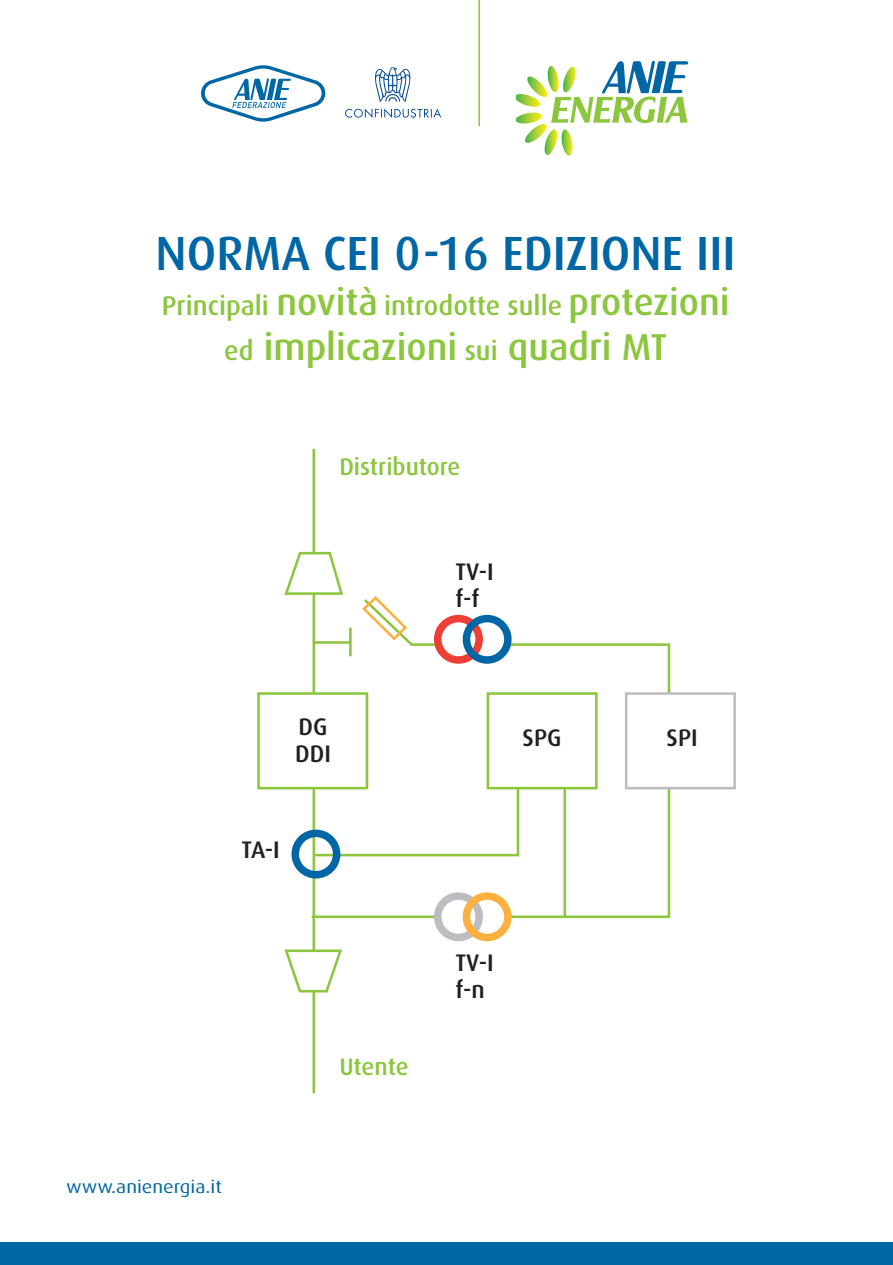
<style>
.page{position:relative;width:893px;height:1265px;background:#fff}
.page>*{position:absolute;margin:0;border:0;box-sizing:border-box;transform-origin:0 0}
.t1{font:500 48px "Dax";color:#0066a5}
.t2{font:500 37.5px "Dax";color:#8bc63e}
.t3{font:500 27px "Dax";color:#8bc63e}
.t4{font:500 24px/27px "Dax";color:#231f20}
.t5{font:500 24px "Dax";color:#8bc63e}
.t6{font:18px "Dax";color:#0067a5;scale:1.12 1}
.s1{font-size:37.5px}
.s2{font-size:27px}
</style>
<div class="page">
<svg style="left:201px;top:65px;width:124px;height:57px"></svg>
<svg style="left:345px;top:67px;width:96px;height:51px"></svg>
<hr style="left:478px;top:0;width:2px;height:126px;background:#8bc63e">
<svg style="left:516px;top:61px;width:172px;height:95px"></svg>
<hr style="left:312px;top:449px;width:3px;height:644px;background:#8bc63e">
<svg style="left:309px;top:596px;width:362px;height:323px"></svg>
<svg style="left:311px;top:782px;width:209px;height:76px"></svg>
<hr style="left:563px;top:785px;width:3px;height:132px;background:#8bc63e">
<div style="left:291px;top:829px;width:49px;height:49px;border:8px solid #0066a5;border-radius:50%"></div>
<div style="left:438px;top:896px;width:41px;height:41px;background:#fff;border-radius:50%"></div>
<div style="left:466px;top:896px;width:42px;height:41px;background:#fff;border-radius:50%"></div>
<div style="left:438px;top:618px;width:41px;height:41px;background:#fff;border-radius:50%"></div>
<div style="left:466px;top:618px;width:42px;height:41px;background:#fff;border-radius:50%"></div>
<hr style="left:314px;top:641px;width:37px;height:3px;background:#8bc63e">
<hr style="left:349px;top:627px;width:3px;height:29px;background:#8bc63e">
<svg style="left:284px;top:550px;width:59px;height:46px"></svg>
<svg style="left:284px;top:947px;width:59px;height:47px"></svg>
<svg style="left:360px;top:596px;width:49px;height:46px"></svg>
<div style="left:258px;top:693px;width:109px;height:95px;background:#fff"></div>
<div style="left:257px;top:692px;width:111px;height:97px;border:3px solid #8bc63e"></div>
<div style="left:626px;top:693px;width:108px;height:95px;background:#fff"></div>
<div style="left:625px;top:692px;width:111px;height:97px;border:3px solid #bcbdc0"></div>
<div style="left:434px;top:892px;width:49px;height:49px;border:8px solid #bcbdc0;border-radius:50%"></div>
<div style="left:463px;top:892px;width:48px;height:49px;border:8px solid #fbb03f;border-radius:50%"></div>
<div style="left:488px;top:693px;width:108px;height:95px;background:#fff"></div>
<div style="left:486px;top:692px;width:111px;height:97px;border:3px solid #8bc63e"></div>
<div style="left:434px;top:615px;width:49px;height:49px;border:8px solid #ee3e35;border-radius:50%"></div>
<div style="left:463px;top:615px;width:48px;height:49px;border:8px solid #0066a5;border-radius:50%"></div>
<div style="left:0;top:1242px;width:893px;height:23px;background:#0067a5"></div>
<h1 class="t1" style="left:156px;top:227px;width:581px">NORMA CEI 0-16 EDIZIONE III</h1>
<p class="t3" style="left:162px;top:291px;width:569px">Principali <span class="s1">novità</span> introdotte sulle <span class="s1">protezioni</span></p>
<h2 class="t2" style="left:224px;top:326px;width:444px"><span class="s2">ed</span> implicazioni <span class="s2">sui</span> quadri MT</h2>
<p class="t5" style="left:339px;top:453px;width:123px">Distributore</p>
<p class="t4" style="left:455px;top:558px;width:40px">TV-I f-f</p>
<p class="t4" style="left:295px;top:713px;width:37px">DG<br>DDI</p>
<p class="t4" style="left:666px;top:724px;width:33px">SPI</p>
<p class="t4" style="left:522px;top:724px;width:40px">SPG</p>
<p class="t4" style="left:241px;top:836px;width:40px">TA-I</p>
<p class="t5" style="left:339px;top:1053px;width:71px">Utente</p>
<p class="t4" style="left:455px;top:950px;width:40px">TV-I f-n</p>
<p class="t6" style="left:66px;top:1176px;width:140px">www.anienergia.it</p>
</div>
